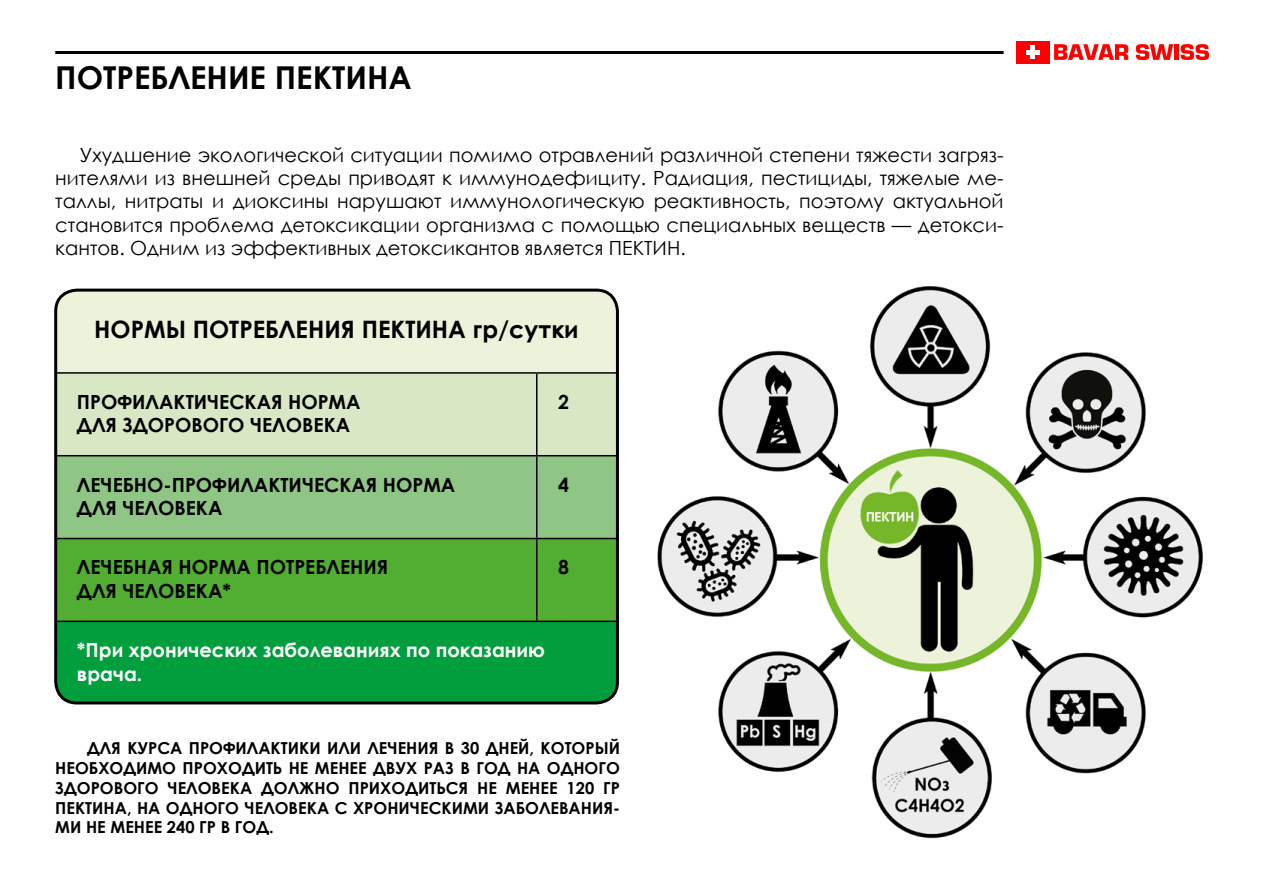
<style>
.page{position:relative;width:1263px;height:893px;background:#fff}
.page>*{position:absolute;margin:0;border:0;box-sizing:border-box;transform-origin:0 0}
.t1{font:700 31.5px "Century Gothic";color:#000}
.t2{font:700 24px "Century Gothic";color:#000}
.t3{font:19.5px/23.4px "Century Gothic";color:#000;text-align:justify}
.t4{font:700 19.5px "Century Gothic";color:#000}
.t5{font:700 19.5px "Century Gothic";color:#fff}
.t6{font:700 16.5px/19.8px "Century Gothic";color:#000;text-align:justify}
</style>
<div class="page">
<svg style="left:1054px;top:44px;width:74px;height:16px"></svg>
<svg style="left:1136px;top:44px;width:37px;height:16px"></svg>
<hr style="left:1174px;top:44px;width:4px;height:16px;background:#f00">
<svg style="left:1180px;top:44px;width:29px;height:16px"></svg>
<div style="left:1016px;top:41px;width:33px;height:22px;background:#f00"></div>
<hr style="left:1031px;top:45px;width:4px;height:14px;background:#fff">
<hr style="left:1026px;top:50px;width:14px;height:4px;background:#fff">
<hr style="left:55px;top:51px;width:948px;height:3px;background:#000">
<img style="left:657px;top:286px;width:546px;height:553px">
<div style="left:56px;top:290px;width:561px;height:83px;background:#ecf3da"></div>
<div style="left:58px;top:374px;width:557px;height:81px;background:#d8e8c5"></div>
<div style="left:58px;top:456px;width:557px;height:82px;background:#90c685"></div>
<div style="left:58px;top:539px;width:557px;height:82px;background:#52ae32"></div>
<div style="left:56px;top:621px;width:561px;height:82px;background:#009e3d"></div>
<hr style="left:56px;top:372px;width:481px;height:2px;background:#000">
<hr style="left:537px;top:372px;width:80px;height:2px;background:#000">
<hr style="left:536px;top:374px;width:1px;height:81px;background:#000">
<hr style="left:56px;top:455px;width:481px;height:1px;background:#000">
<hr style="left:537px;top:455px;width:80px;height:1px;background:#000">
<hr style="left:536px;top:456px;width:1px;height:82px;background:#000">
<hr style="left:56px;top:538px;width:481px;height:1px;background:#000">
<hr style="left:537px;top:538px;width:80px;height:1px;background:#000">
<hr style="left:536px;top:539px;width:1px;height:82px;background:#000">
<hr style="left:56px;top:621px;width:481px;height:1px;background:#000">
<hr style="left:537px;top:621px;width:80px;height:1px;background:#000">
<div style="left:54px;top:289px;width:565px;height:415px;border:3px solid #000;border-radius:21px"></div>
<h1 class="t1" style="left:55px;top:53px;width:358px">ПОТРЕБЛЕНИЕ ПЕКТИНА</h1>
<p class="t3" style="left:55px;top:143px;width:950px;text-indent:25px">Ухудшение экологической ситуации помимо отравлений различной степени тяжести загряз&shy;нителями из внешней среды приводят к иммунодефициту. Радиация, пестициды, тяжелые ме&shy;таллы, нитраты и диоксины нарушают иммунологическую реактивность, поэтому актуальной становится проблема детоксикации организма с помощью специальных веществ — детокси&shy;кантов. Одним из эффективных детоксикантов является ПЕКТИН.</p>
<p class="t2" style="left:94px;top:311px;width:486px">НОРМЫ ПОТРЕБЛЕНИЯ ПЕКТИНА гр/сутки</p>
<p class="t4" style="left:77px;top:387px;width:285px">ПРОФИЛАКТИЧЕСКАЯ НОРМА</p>
<p class="t4" style="left:77px;top:410px;width:275px">ДЛЯ ЗДОРОВОГО ЧЕЛОВЕКА</p>
<p class="t4" style="left:77px;top:470px;width:380px">ЛЕЧЕБНО-ПРОФИЛАКТИЧЕСКАЯ НОРМА</p>
<p class="t4" style="left:77px;top:493px;width:147px">ДЛЯ ЧЕЛОВЕКА</p>
<p class="t4" style="left:558px;top:387px;width:12px">2</p>
<p class="t4" style="left:558px;top:470px;width:12px">4</p>
<p class="t4" style="left:77px;top:552px;width:313px">ЛЕЧЕБНАЯ НОРМА ПОТРЕБЛЕНИЯ</p>
<p class="t4" style="left:77px;top:576px;width:156px">ДЛЯ ЧЕЛОВЕКА*</p>
<p class="t4" style="left:558px;top:552px;width:12px">8</p>
<p class="t5" style="left:77px;top:635px;width:470px">*При хронических заболеваниях по показанию</p>
<p class="t5" style="left:77px;top:659px;width:67px">врача.</p>
<p class="t6" style="left:55px;top:738px;width:566px;text-indent:32px">ДЛЯ КУРСА ПРОФИЛАКТИКИ ИЛИ ЛЕЧЕНИЯ В 30 ДНЕЙ, КОТОРЫЙ НЕОБХОДИМО ПРОХОДИТЬ НЕ МЕНЕЕ ДВУХ РАЗ В ГОД НА ОДНОГО ЗДОРОВОГО ЧЕЛОВЕКА ДОЛЖНО ПРИХОДИТЬСЯ НЕ МЕНЕЕ 120 ГР ПЕКТИНА, НА ОДНОГО ЧЕЛОВЕКА С ХРОНИЧЕСКИМИ ЗАБОЛЕВАНИЯ-МИ НЕ МЕНЕЕ 240 ГР В ГОД.</p>
</div>
